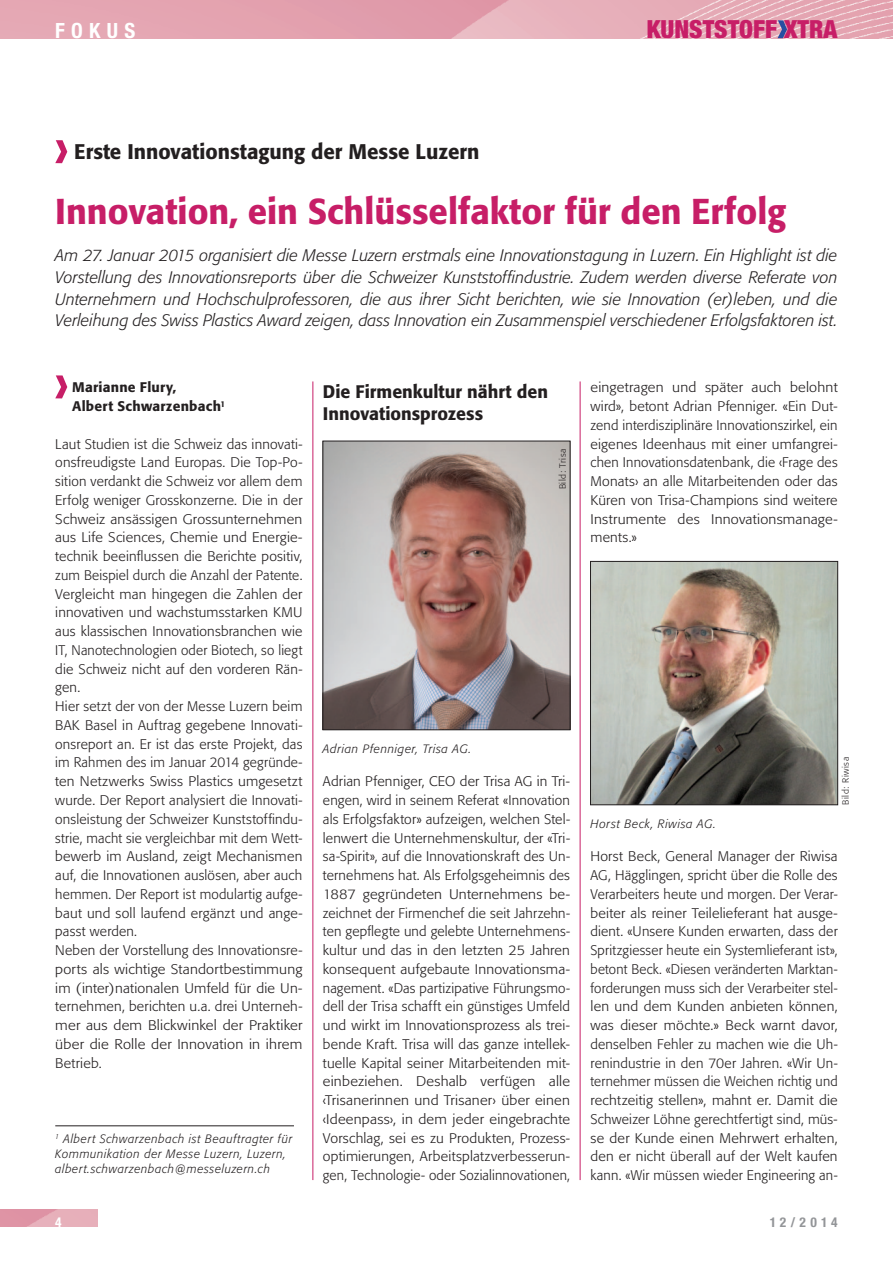
<style>
.page{position:relative;width:893px;height:1263px;background:#fff}
.page>*{position:absolute;margin:0;border:0;box-sizing:border-box;transform-origin:0 0}
.t1{font:500 35.7px "Formata";color:#c71e67}
.t2{font:900 condensed 25.05px "Helvetica Neue";color:#c71e67}
.t3{font:500 21px "Formata";color:#231f20}
.t4{font:700 condensed 21px "Helvetica Neue";color:#fff}
.t5{font:500 18px/21.6px "Formata";color:#231f20}
.t6{font:italic 300 16.5px/21.8px "Formata";letter-spacing:.005em;color:#231f20;text-align:justify}
.t7{font:300 13.8px/18.8px "Formata";letter-spacing:.015em;color:#231f20;text-align:justify}
.t8{font:300 13.8px/18.8px "Formata";letter-spacing:.015em;color:#231f20;text-align:justify;scale:1.06 1}
.t9{font:500 13.8px/18.8px "Formata";letter-spacing:.02em;color:#231f20}
.t10{font:700 condensed 13.5px "Helvetica Neue";letter-spacing:.29em;color:#939598}
.t11{font:700 condensed 13.5px "Helvetica Neue";color:#fff}
.t12{font:italic 300 12px/15px "Formata";letter-spacing:.05em;color:#231f20}
.t13{font:300 9px "Formata";letter-spacing:.06em;color:#231f20}
</style>
<div class="page">
<img style="left:0;top:0;width:893px;height:38px">
<svg style="left:777px;top:20px;width:10px;height:18px"></svg>
<img style="left:0;top:1210px;width:98px;height:17px">
<svg style="left:55px;top:140px;width:12px;height:23px"></svg>
<svg style="left:55px;top:375px;width:12px;height:23px"></svg>
<img style="left:592px;top:563px;width:244px;height:240px">
<div style="left:590px;top:561px;width:248px;height:244px;border:1px solid #231f20"></div>
<hr style="left:55px;top:1125px;width:239px;height:1px;background:#231f20">
<img style="left:325px;top:443px;width:243px;height:285px">
<div style="left:323px;top:441px;width:247px;height:289px;border:1px solid #231f20"></div>
<hr style="left:313px;top:381px;width:1px;height:799px;background:#c71e67">
<hr style="left:580px;top:381px;width:1px;height:799px;background:#c71e67">
<h3 class="t4" style="left:55px;top:18px;width:80px">FOK US</h3>
<h2 class="t2" style="left:647px;top:14px;width:192px">KUNSTSTOFF XTRA</h2>
<h3 class="t3" style="left:74px;top:139px;width:407px">Erste Innovationstagung der Messe Luzern</h3>
<h1 class="t1" style="left:55px;top:189px;width:732px">Innovation, ein Schlüsselfaktor für den Erfolg</h1>
<p class="t6" style="left:55px;top:245px;width:784px">Am 27. Januar 2015 organisiert die Messe Luzern erstmals eine Innovationstagung in Luzern. Ein Highlight ist die Vorstellung des Innovationsreports über die Schweizer Kunststoffindustrie. Zudem werden diverse Referate von Unternehmern und Hochschulprofessoren, die aus ihrer Sicht berichten, wie sie Innovation (er)leben, und die Verleihung des Swiss Plastics Award zeigen, dass Innovation ein Zusammenspiel verschiedener Erfolgsfaktoren ist.</p>
<p class="t9" style="left:72px;top:378px;width:155px">Marianne Flury,<br>Albert Schwarzenbach<sup>1</sup></p>
<p class="t7" style="left:55px;top:435px;width:249px;text-align:left">Laut Studien ist die Schweiz das innovati&shy;onsfreudigste Land Europas. Die Top-Po&shy;sition verdankt die Schweiz vor allem dem Erfolg weniger Grosskonzerne. Die in der Schweiz ansässigen Grossunternehmen aus Life Sciences, Chemie und Energie&shy;technik beeinflussen die Berichte positiv, zum Beispiel durch die Anzahl der Patente.<br>Vergleicht man hingegen die Zahlen der innovativen und wachstumsstarken KMU aus klassischen Innovationsbranchen wie IT, Nanotechnologien oder Biotech, so liegt die Schweiz nicht auf den vorderen Rän&shy;gen.<br>Hier setzt der von der Messe Luzern beim BAK Basel in Auftrag gegebene Innovati&shy;onsreport an. Er ist das erste Projekt, das im Rahmen des im Januar 2014 gegründe&shy;ten Netzwerks Swiss Plastics umgesetzt wurde. Der Report analysiert die Innovati&shy;onsleistung der Schweizer Kunststoffindu&shy;strie, macht sie vergleichbar mit dem Wett&shy;bewerb im Ausland, zeigt Mechanismen auf, die Innovationen auslösen, aber auch hemmen. Der Report ist modulartig aufge&shy;baut und soll laufend ergänzt und ange&shy;passt werden.<br>Neben der Vorstellung des Innovationsre&shy;ports als wichtige Standortbestimmung im (inter)nationalen Umfeld für die Un&shy;ternehmen, berichten u.a. drei Unterneh&shy;mer aus dem Blickwinkel der Praktiker über die Rolle der Innovation in ihrem Betrieb.</p>
<p class="t12" style="left:55px;top:1131px;width:239px"><sup>1</sup> Albert Schwarzenbach ist Beauftragter für<br>Kommunikation der Messe Luzern, Luzern, albert.schwarzenbach@messeluzern.ch</p>
<h3 class="t5" style="left:323px;top:381px;width:227px">Die Firmenkultur nährt den<br>Innovationsprozess</h3>
<p class="t13" style="left:557px;top:489px;width:42px;rotate:-90deg">Bild: Trisa</p>
<p class="t12" style="left:323px;top:741px;width:150px">Adrian Pfenniger, Trisa AG.</p>
<p class="t7" style="left:323px;top:772px;width:249px">Adrian Pfenniger, CEO der Trisa AG in Tri&shy;engen, wird in seinem Referat «Innovation als Erfolgsfaktor» aufzeigen, welchen Stel&shy;lenwert die Unternehmenskultur, der «Tri&shy;sa-Spirit», auf die Innovationskraft des Un&shy;ternehmens hat. Als Erfolgsgeheimnis des 1887 gegründeten Unternehmens be&shy;zeichnet der Firmenchef die seit Jahrzehn&shy;ten gepflegte und gelebte Unternehmens&shy;kultur und das in den letzten 25 Jahren konsequent aufgebaute Innovationsma&shy;nagement. «Das partizipative Führungsmo&shy;dell der Trisa schafft ein günstiges Umfeld und wirkt im Innovationsprozess als trei&shy;bende Kraft. Trisa will das ganze intellek&shy;tuelle Kapital seiner Mitarbeitenden mit&shy;einbeziehen. Deshalb verfügen alle ‹Trisanerinnen und Trisaner› über einen ‹Ideenpass›, in dem jeder eingebrachte Vorschlag, sei es zu Produkten, Prozess&shy;optimierungen, Arbeitsplatzverbesserun&shy;gen, Technologie- oder Sozialinnovationen,</p>
<p class="t8" style="left:590px;top:378px;width:235px">eingetragen und später auch belohnt wird», betont Adrian Pfenniger. «Ein Dut&shy;zend interdisziplinäre Innovationszirkel, ein eigenes Ideenhaus mit einer umfangrei&shy;chen Innovationsdatenbank, die ‹Frage des Monats› an alle Mitarbeitenden oder das Küren von Trisa-Champions sind weitere Instrumente des Innovationsmanage&shy;ments.»</p>
<p class="t12" style="left:590px;top:816px;width:127px">Horst Beck, Riwisa AG.</p>
<p class="t13" style="left:840px;top:805px;width:50px;rotate:-90deg">Bild: Riwisa</p>
<p class="t7" style="left:590px;top:847px;width:249px">Horst Beck, General Manager der Riwisa AG, Hägglingen, spricht über die Rolle des Verarbeiters heute und morgen. Der Verar&shy;beiter als reiner Teilelieferant hat ausge&shy;dient. «Unsere Kunden erwarten, dass der Spritzgiesser heute ein Systemlieferant ist», betont Beck. «Diesen veränderten Marktan&shy;forderungen muss sich der Verarbeiter stel&shy;len und dem Kunden anbieten können, was dieser möchte.» Beck warnt davor, denselben Fehler zu machen wie die Uh&shy;renindustrie in den 70er Jahren. «Wir Un&shy;ternehmer müssen die Weichen richtig und rechtzeitig stellen», mahnt er. Damit die Schweizer Löhne gerechtfertigt sind, müs&shy;se der Kunde einen Mehrwert erhalten, den er nicht überall auf der Welt kaufen kann. «Wir müssen wieder Engineering an-</p>
<p class="t11" style="left:55px;top:1214px;width:8px">4</p>
<p class="t10" style="left:770px;top:1214px;width:70px">12/2014</p>
</div>
